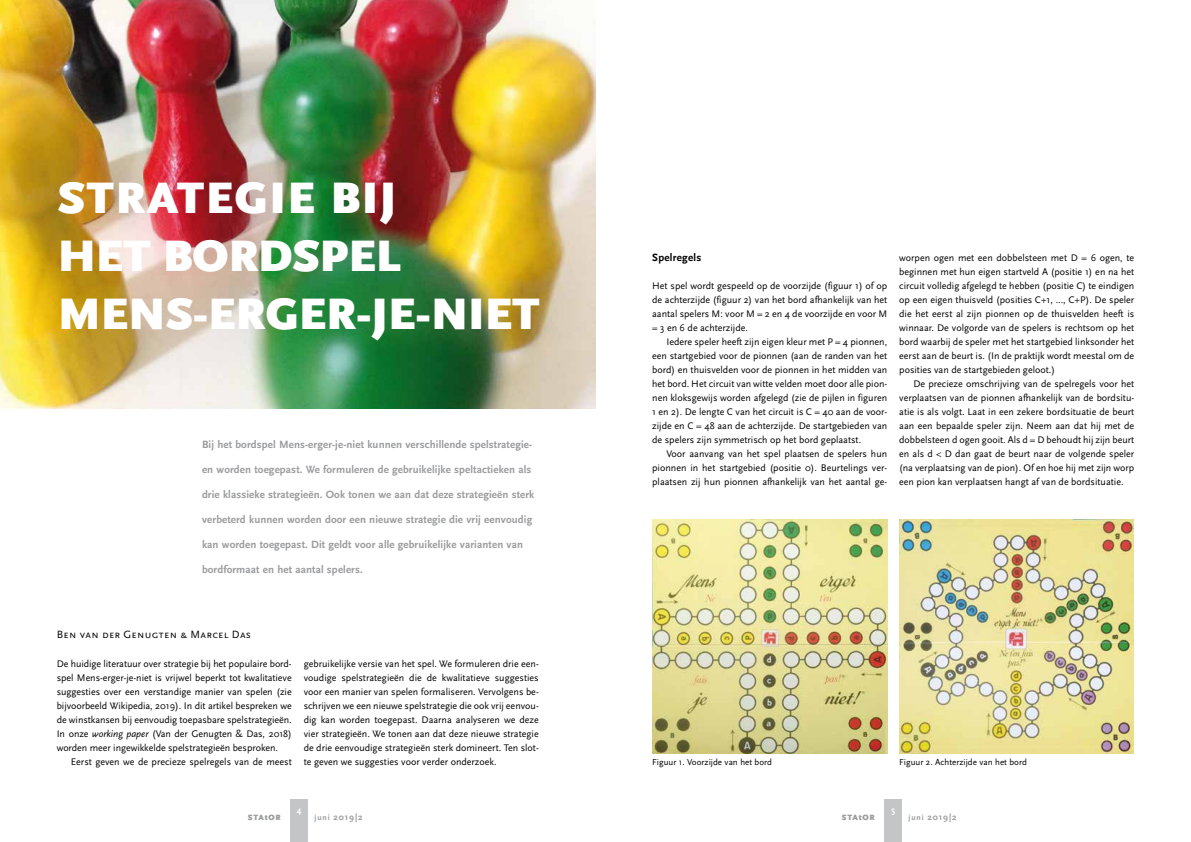
<style>
.page{position:relative;width:1191px;height:842px;background:#fff}
.page>*{position:absolute;margin:0;border:0;box-sizing:border-box;transform-origin:0 0}
.t1{font:900 46px/58px "Scala Sans";letter-spacing:-.005em;color:#fff}
.t2{font:700 11px "Scala Sans";letter-spacing:.01em;color:#9a9b9d}
.t3{font:11px "Scala Sans Caps";letter-spacing:.025em;color:#000}
.t4{font:700 11px "Scala Sans";letter-spacing:.025em;color:#000}
.t5{font:10px/14px "Scala Sans";color:#000;text-align:justify}
.t6{font:9px "Scala Sans";color:#000}
.t7{font:700 9px "Scala Sans";letter-spacing:.1em;color:#9a9b9d}
.t8{font:700 9px "Scala Sans";color:#fff}
.t9{font:900 8px "Scala Sans";letter-spacing:.1em;color:#9a9b9d}
.s1{font-style:italic}
.s2{font-size:8px}
</style>
<div class="page">
<div style="left:291px;top:799px;width:17px;height:43px;background:#c4c5c6"></div>
<div style="left:884px;top:799px;width:17px;height:43px;background:#c4c5c6"></div>
<img style="left:0;top:0;width:595px;height:408px">
<img style="left:652px;top:519px;width:235px;height:234px">
<img style="left:899px;top:519px;width:234px;height:234px">
<h1 class="t1" style="left:58px;top:171px;width:483px">STRATEGIE BIJ<br>HET BORDSPEL<br>MENS-ERGER-JE-NIET</h1>
<p class="t2" style="left:202px;top:439px;width:332px">Bij het bordspel Mens-erger-je-niet kunnen verschillende spelstrategie-</p>
<p class="t2" style="left:202px;top:464px;width:331px">ën worden toegepast. We formuleren de gebruikelijke speltactieken als</p>
<p class="t2" style="left:202px;top:489px;width:334px">drie klassieke strategieën. Ook tonen we aan dat deze strategieën sterk</p>
<p class="t2" style="left:202px;top:514px;width:332px">verbeterd kunnen worden door een nieuwe strategie die vrij eenvoudig</p>
<p class="t2" style="left:202px;top:539px;width:322px">kan worden toegepast. Dit geldt voor alle gebruikelijke varianten van</p>
<p class="t2" style="left:202px;top:564px;width:162px">bordformaat en het aantal spelers.</p>
<p class="t3" style="left:57px;top:629px;width:196px">Ben van der Genugten &amp; Marcel Das</p>
<p class="t5" style="left:57px;top:657px;width:236px">De huidige literatuur over strategie bij het populaire bord&shy;spel Mens-erger-je-niet is vrijwel beperkt tot kwalitatieve suggesties over een verstandige manier van spelen (zie bijvoorbeeld Wikipedia, 2019). In dit artikel bespreken we de winstkansen bij eenvoudig toepasbare spelstrategieën.<br>In onze <span class="s1">working paper</span> (Van der Genugten &amp; Das, 2018) worden meer ingewikkelde spelstrategieën besproken.</p>
<p class="t5" style="left:71px;top:755px;width:222px">Eerst geven we de precieze spelregels van de meest</p>
<p class="t5" style="left:304px;top:657px;width:236px">gebruikelijke versie van het spel. We formuleren drie een&shy;voudige spelstrategieën die de kwalitatieve suggesties voor een manier van spelen formaliseren. Vervolgens be&shy;schrijven we een nieuwe spelstrategie die ook vrij eenvou&shy;dig kan worden toegepast. Daarna analyseren we deze vier strategieën. We tonen aan dat deze nieuwe strategie de drie eenvoudige strategieën sterk domineert. Ten slot&shy;te geven we suggesties voor verder onderzoek.</p>
<p class="t8" style="left:297px;top:805px;width:6px">4</p>
<p class="t9" style="left:248px;top:812px;width:34px">STAtOR</p>
<p class="t7" style="left:315px;top:812px;width:50px"><span class="s2">juni</span> 2019|2</p>
<p class="t4" style="left:652px;top:252px;width:51px">Spelregels</p>
<p class="t5" style="left:652px;top:279px;width:236px">Het spel wordt gespeeld op de voorzijde (figuur 1) of op de achterzijde (figuur 2) van het bord afhankelijk van het aantal spelers M: voor M = 2 en 4 de voorzijde en voor M = 3 en 6 de achterzijde.</p>
<p class="t5" style="left:652px;top:335px;width:236px;text-indent:14px">Iedere speler heeft zijn eigen kleur met P = 4 pionnen, een startgebied voor de pionnen (aan de randen van het bord) en thuisvelden voor de pionnen in het midden van het bord. Het circuit van witte velden moet door alle pion&shy;nen kloksgewijs worden afgelegd (zie de pijlen in figuren 1 en 2). De lengte C van het circuit is C = 40 aan de voor&shy;zijde en C = 48 aan de achterzijde. De startgebieden van de spelers zijn symmetrisch op het bord geplaatst.</p>
<p class="t5" style="left:652px;top:447px;width:236px;text-indent:14px">Voor aanvang van het spel plaatsen de spelers hun pionnen in het startgebied (positie 0). Beurtelings ver&shy;plaatsen zij hun pionnen afhankelijk van het aantal ge-</p>
<p class="t5" style="left:899px;top:251px;width:236px">worpen ogen met een dobbelsteen met D = 6 ogen, te beginnen met hun eigen startveld A (positie 1) en na het circuit volledig afgelegd te hebben (positie C) te eindigen op een eigen thuisveld (posities C+1, ..., C+P). De speler die het eerst al zijn pionnen op de thuisvelden heeft is winnaar. De volgorde van de spelers is rechtsom op het bord waarbij de speler met het startgebied linksonder het eerst aan de beurt is. (In de praktijk wordt meestal om de posities van de startgebieden geloot.)</p>
<p class="t5" style="left:899px;top:377px;width:236px;text-indent:14px">De precieze omschrijving van de spelregels voor het verplaatsen van de pionnen afhankelijk van de bordsitu&shy;atie is als volgt. Laat in een zekere bordsituatie de beurt aan een bepaalde speler zijn. Neem aan dat hij met de dobbelsteen d ogen gooit. Als d = D behoudt hij zijn beurt en als d &lt; D dan gaat de beurt naar de volgende speler (na verplaatsing van de pion). Of en hoe hij met zijn worp een pion kan verplaatsen hangt af van de bordsituatie.</p>
<p class="t6" style="left:652px;top:757px;width:121px">Figuur 1. Voorzijde van het bord</p>
<p class="t6" style="left:899px;top:757px;width:129px">Figuur 2. Achterzijde van het bord</p>
<p class="t8" style="left:891px;top:805px;width:5px">5</p>
<p class="t9" style="left:842px;top:812px;width:34px">STAtOR</p>
<p class="t7" style="left:908px;top:812px;width:50px"><span class="s2">juni</span> 2019|2</p>
</div>
